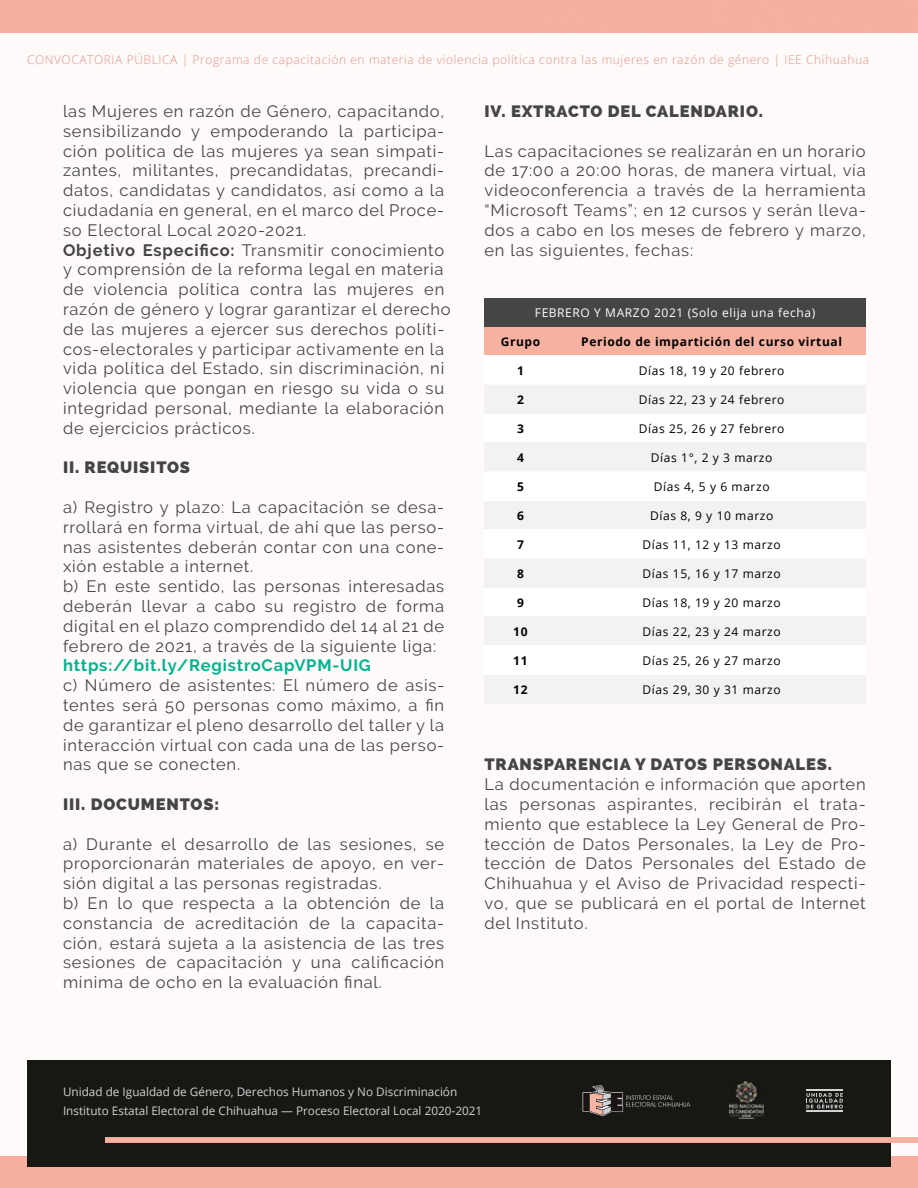
<style>
.page{position:relative;width:918px;height:1188px;background:#fff}
.page>*{position:absolute;margin:0;border:0;box-sizing:border-box;transform-origin:0 0}
.t1{font:16.5px/19.8px "Raleway";letter-spacing:.05em;color:#454545}
.t2{font:800 16.5px "Raleway";letter-spacing:.05em;color:#454545}
.t3{font:700 16.5px "Raleway";letter-spacing:.05em;color:#00b58f}
.t4{font:12px "Open Sans";letter-spacing:.05em;color:#000}
.t5{font:300 12px "Open Sans";letter-spacing:.05em;color:#e69282}
.t6{font:700 12px "Open Sans";letter-spacing:.05em;color:#000}
.t7{font:12px "Open Sans";letter-spacing:.05em;color:#fff}
.t8{font:11.7px/18.5px "Open Sans";color:#d2d2d2}
.s1{font-weight:700}
</style>
<div class="page">
<div style="left:27px;top:1060px;width:864px;height:107px;background:#171714"></div>
<div style="left:105px;top:1137px;width:813px;height:6px;background:#f7b1a0"></div>
<svg style="left:583px;top:1085px;width:107px;height:31px"></svg>
<svg style="left:806px;top:1093px;width:37px;height:16px"></svg>
<hr style="left:806px;top:1090px;width:37px;height:1px;background:#d2d2d2">
<hr style="left:806px;top:1110px;width:37px;height:2px;background:#d2d2d2">
<img style="left:730px;top:1082px;width:33px;height:36px">
<div style="left:484px;top:298px;width:382px;height:29px;background:#454545"></div>
<div style="left:484px;top:327px;width:382px;height:29px;background:#f7b1a0"></div>
<div style="left:484px;top:385px;width:382px;height:29px;background:#f2f2f2"></div>
<div style="left:484px;top:442px;width:382px;height:29px;background:#f2f2f2"></div>
<div style="left:484px;top:501px;width:382px;height:29px;background:#f2f2f2"></div>
<div style="left:484px;top:559px;width:382px;height:29px;background:#f2f2f2"></div>
<div style="left:484px;top:616px;width:382px;height:29px;background:#f2f2f2"></div>
<div style="left:484px;top:675px;width:382px;height:29px;background:#f2f2f2"></div>
<p class="t5" style="left:27px;top:51px;width:844px">CONVOCATORIA PÚBLICA | Programa de capacitación en materia de violencia política contra las mujeres en razón de género | IEE Chihuahua</p>
<p class="t1" style="left:63px;top:101px;width:389px">las Mujeres en razón de Género, capacitando, sensibilizando y empoderando la participa&shy;ción política de las mujeres ya sean simpati&shy;zantes, militantes, precandidatas, precandi&shy;datos, candidatas y candidatos, así como a la ciudadanía en general, en el marco del Proce&shy;so Electoral Local 2020-2021.<br><span class="s1">Objetivo Especifico:</span> Transmitir conocimiento y comprensión de la reforma legal en materia de violencia política contra las mujeres en razón de género y lograr garantizar el derecho de las mujeres a ejercer sus derechos políti&shy;cos-electorales y participar activamente en la vida política del Estado, sin discriminación, ni violencia que pongan en riesgo su vida o su integridad personal, mediante la elaboración de ejercicios prácticos.</p>
<p class="t2" style="left:63px;top:458px;width:129px">II. REQUISITOS</p>
<p class="t1" style="left:63px;top:497px;width:383px">a) Registro y plazo: La capacitación se desa&shy;rrollará en forma virtual, de ahí que las perso&shy;nas asistentes deberán contar con una cone&shy;xión estable a internet.<br>b) En este sentido, las personas interesadas deberán llevar a cabo su registro de forma digital en el plazo comprendido del 14 al 21 de febrero de 2021, a través de la siguiente liga:</p>
<p class="t3" style="left:63px;top:656px;width:309px">https://bit.ly/RegistroCapVPM-UIG</p>
<p class="t1" style="left:63px;top:675px;width:383px;text-align:justify">c) Número de asistentes: El número de asis&shy;tentes será 50 personas como máximo, a fin de garantizar el pleno desarrollo del taller y la interacción virtual con cada una de las perso&shy;nas que se conecten.</p>
<p class="t2" style="left:63px;top:795px;width:158px">III. DOCUMENTOS:</p>
<p class="t1" style="left:63px;top:834px;width:383px">a) Durante el desarrollo de las sesiones, se proporcionarán materiales de apoyo, en ver&shy;sión digital a las personas registradas.<br>b) En lo que respecta a la obtención de la constancia de acreditación de la capacita&shy;ción, estará sujeta a la asistencia de las tres sesiones de capacitación y una calificación mínima de ocho en la evaluación final.</p>
<p class="t2" style="left:484px;top:102px;width:280px">IV. EXTRACTO DEL CALENDARIO.</p>
<p class="t1" style="left:484px;top:141px;width:383px;text-align:justify">Las capacitaciones se realizarán en un horario de 17:00 a 20:00 horas, de manera virtual, vía videoconferencia a través de la herramienta “Microsoft Teams”; en 12 cursos y serán lleva&shy;dos a cabo en los meses de febrero y marzo, en las siguientes, fechas:</p>
<p class="t7" style="left:535px;top:304px;width:282px">FEBRERO Y MARZO 2021 (Solo elija una fecha)</p>
<p class="t6" style="left:501px;top:333px;width:41px">Grupo</p>
<p class="t6" style="left:581px;top:333px;width:262px">Periodo de impartición del curso virtual</p>
<p class="t6" style="left:517px;top:362px;width:8px">1</p>
<p class="t4" style="left:639px;top:362px;width:147px">Días 18, 19 y 20 febrero</p>
<p class="t6" style="left:517px;top:391px;width:8px">2</p>
<p class="t4" style="left:639px;top:391px;width:147px">Días 22, 23 y 24 febrero</p>
<p class="t6" style="left:517px;top:420px;width:8px">3</p>
<p class="t4" style="left:639px;top:420px;width:147px">Días 25, 26 y 27 febrero</p>
<p class="t6" style="left:517px;top:449px;width:8px">4</p>
<p class="t4" style="left:651px;top:449px;width:123px">Días 1°, 2 y 3 marzo</p>
<p class="t6" style="left:517px;top:478px;width:8px">5</p>
<p class="t4" style="left:654px;top:478px;width:117px">Días 4, 5 y 6 marzo</p>
<p class="t6" style="left:517px;top:507px;width:8px">6</p>
<p class="t4" style="left:650px;top:507px;width:125px">Días 8, 9 y 10 marzo</p>
<p class="t6" style="left:517px;top:536px;width:8px">7</p>
<p class="t4" style="left:643px;top:536px;width:140px">Días 11, 12 y 13 marzo</p>
<p class="t6" style="left:517px;top:565px;width:8px">8</p>
<p class="t4" style="left:643px;top:565px;width:140px">Días 15, 16 y 17 marzo</p>
<p class="t6" style="left:517px;top:594px;width:8px">9</p>
<p class="t4" style="left:643px;top:594px;width:140px">Días 18, 19 y 20 marzo</p>
<p class="t6" style="left:513px;top:623px;width:16px">10</p>
<p class="t4" style="left:643px;top:623px;width:140px">Días 22, 23 y 24 marzo</p>
<p class="t6" style="left:513px;top:652px;width:16px">11</p>
<p class="t4" style="left:643px;top:652px;width:140px">Días 25, 26 y 27 marzo</p>
<p class="t6" style="left:513px;top:681px;width:16px">12</p>
<p class="t4" style="left:643px;top:681px;width:140px">Días 29, 30 y 31 marzo</p>
<p class="t2" style="left:484px;top:755px;width:349px">TRANSPARENCIA Y DATOS PERSONALES.</p>
<p class="t1" style="left:484px;top:774px;width:383px;text-align:justify">La documentación e información que aporten las personas aspirantes, recibirán el trata&shy;miento que establece la Ley General de Pro&shy;tección de Datos Personales, la Ley de Pro&shy;tección de Datos Personales del Estado de Chihuahua y el Aviso de Privacidad respecti&shy;vo, que se publicará en el portal de Internet del Instituto.</p>
<p class="t8" style="left:63px;top:1083px;width:421px">Unidad de Igualdad de Género, Derechos Humanos y No Discriminación<br>Instituto Estatal Electoral de Chihuahua — Proceso Electoral Local 2020-2021</p>
</div>
